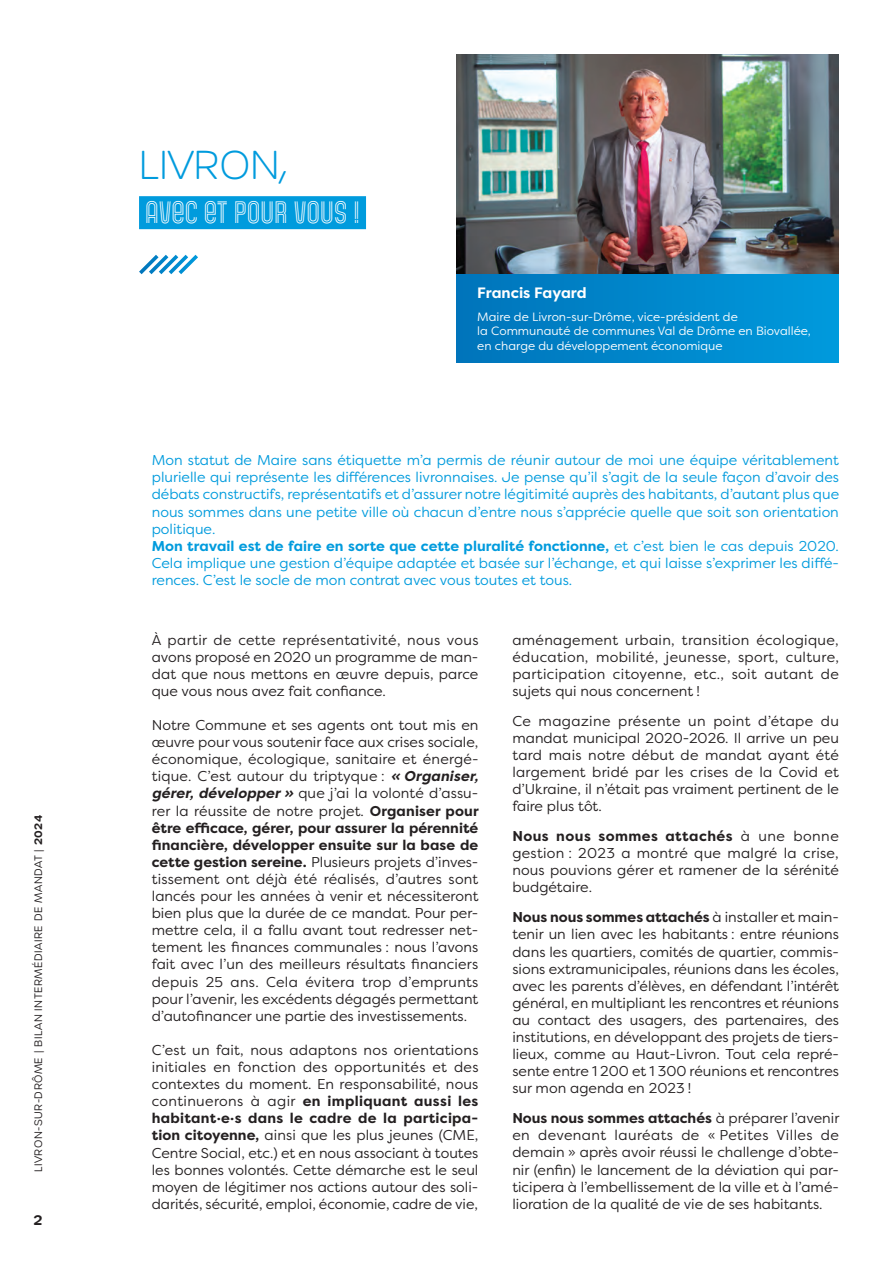
<style>
.page{position:relative;width:893px;height:1263px;background:#fff}
.page>*{position:absolute;margin:0;border:0;box-sizing:border-box;transform-origin:0 0}
.t1{font:200 39px "Urbane Rounded";color:#009bdd}
.t2{font:30px "Gala Biline";color:#fff}
.t3{font:700 15px "Filson Pro";color:#fff}
.t4{font:14.25px/17.1px "Filson Pro";color:#231f20;text-align:justify}
.t5{font:14.25px/17.1px "Filson Pro";color:#009bdd}
.t6{font:600 13.5px "Urbane Rounded";color:#231f20}
.t7{font:12px/14.4px "Filson Pro";color:#fff}
.t8{font:300 10.5px "Urbane Rounded";letter-spacing:.05em;color:#231f20}
.s1{font-weight:600}
.s2{font-weight:700}
.s3{font-weight:700;font-style:italic}
</style>
<div class="page">
<img style="left:456px;top:54px;width:383px;height:220px">
<div style="left:456px;top:274px;width:383px;height:88px;background:linear-gradient(to right,#0074ba,#009adc)"></div>
<div style="left:139px;top:196px;width:227px;height:33px;background:#009bdd"></div>
<svg style="left:139px;top:254px;width:59px;height:21px"></svg>
<p class="t8" style="left:31px;top:1172px;width:359px;rotate:-90deg">LIVRON-SUR-DRÔME | BILAN INTERMÉDIAIRE DE MANDAT | <span class="s1">2024</span></p>
<p class="t6" style="left:34px;top:1210px;width:10px">2</p>
<h1 class="t1" style="left:139px;top:140px;width:150px">LIVRON,</h1>
<h2 class="t2" style="left:145px;top:195px;width:216px">AVEC ET POUR VOUS !</h2>
<p class="t3" style="left:477px;top:283px;width:111px">Francis Fayard</p>
<p class="t7" style="left:477px;top:309px;width:335px">Maire de Livron-sur-Drôme, vice-président de<br>la Communauté de communes Val de Drôme en Biovallée, en charge du développement économique</p>
<p class="t5" style="left:152px;top:451px;width:689px">Mon statut de Maire sans étiquette m’a permis de réunir autour de moi une équipe véritablement plurielle qui représente les différences livronnaises. Je pense qu’il s’agit de la seule façon d’avoir des débats constructifs, représentatifs et d’assurer notre légitimité auprès des habitants, d’autant plus que nous sommes dans une petite ville où chacun d’entre nous s’apprécie quelle que soit son orientation politique.<br><span class="s2">Mon travail est de faire en sorte que cette pluralité fonctionne,</span> et c’est bien le cas depuis 2020.<br>Cela implique une gestion d’équipe adaptée et basée sur l’échange, et qui laisse s’exprimer les diffé&shy;rences. C’est le socle de mon contrat avec vous toutes et tous.</p>
<p class="t4" style="left:152px;top:631px;width:328px">À partir de cette représentativité, nous vous avons proposé en 2020 un programme de man&shy;dat que nous mettons en œuvre depuis, parce que vous nous avez fait confiance.</p>
<p class="t4" style="left:152px;top:716px;width:328px">Notre Commune et ses agents ont tout mis en œuvre pour vous soutenir face aux crises sociale, économique, écologique, sanitaire et énergé&shy;tique. C’est autour du triptyque : <span class="s3">« Organiser, gérer, développer »</span> que j’ai la volonté d’assu&shy;rer la réussite de notre projet. <span class="s2">Organiser pour être efficace, gérer, pour assurer la pérennité financière, développer ensuite sur la base de cette gestion sereine.</span> Plusieurs projets d’inves&shy;tissement ont déjà été réalisés, d’autres sont lancés pour les années à venir et nécessiteront bien plus que la durée de ce mandat. Pour per&shy;mettre cela, il a fallu avant tout redresser net&shy;tement les finances communales : nous l’avons fait avec l’un des meilleurs résultats financiers depuis 25 ans. Cela évitera trop d’emprunts pour l’avenir, les excédents dégagés permettant d’autofinancer une partie des investissements.</p>
<p class="t4" style="left:152px;top:1041px;width:328px">C’est un fait, nous adaptons nos orientations initiales en fonction des opportunités et des contextes du moment. En responsabilité, nous continuerons à agir <span class="s2">en impliquant aussi les habitant·e·s dans le cadre de la participa&shy;tion citoyenne,</span> ainsi que les plus jeunes (CME, Centre Social, etc.) et en nous associant à toutes les bonnes volontés. Cette démarche est le seul moyen de légitimer nos actions autour des soli&shy;darités, sécurité, emploi, économie, cadre de vie,</p>
<p class="t4" style="left:512px;top:631px;width:328px">aménagement urbain, transition écologique, éducation, mobilité, jeunesse, sport, culture, participation citoyenne, etc., soit autant de sujets qui nous concernent !</p>
<p class="t4" style="left:512px;top:712px;width:328px">Ce magazine présente un point d’étape du mandat municipal 2020-2026. Il arrive un peu tard mais notre début de mandat ayant été largement bridé par les crises de la Covid et d’Ukraine, il n’était pas vraiment pertinent de le faire plus tôt.</p>
<p class="t4" style="left:512px;top:827px;width:328px"><span class="s2">Nous nous sommes attachés</span> à une bonne gestion : 2023 a montré que malgré la crise, nous pouvions gérer et ramener de la sérénité budgétaire.</p>
<p class="t4" style="left:512px;top:908px;width:328px;text-align:left"><span class="s2">Nous nous sommes attachés</span> à installer et main&shy;tenir un lien avec les habitants : entre réunions dans les quartiers, comités de quartier, commis&shy;sions extramunicipales, réunions dans les écoles, avec les parents d’élèves, en défendant l’intérêt général, en multipliant les rencontres et réunions au contact des usagers, des partenaires, des institutions, en développant des projets de tiers&shy;lieux, comme au Haut-Livron. Tout cela repré&shy;sente entre 1 200 et 1 300 réunions et rencontres sur mon agenda en 2023 !</p>
<p class="t4" style="left:512px;top:1109px;width:328px"><span class="s2">Nous nous sommes attachés</span> à préparer l’avenir en devenant lauréats de « Petites Villes de demain » après avoir réussi le challenge d’obte&shy;nir (enfin) le lancement de la déviation qui par&shy;ticipera à l’embellissement de la ville et à l’amé&shy;lioration de la qualité de vie de ses habitants.</p>
</div>
